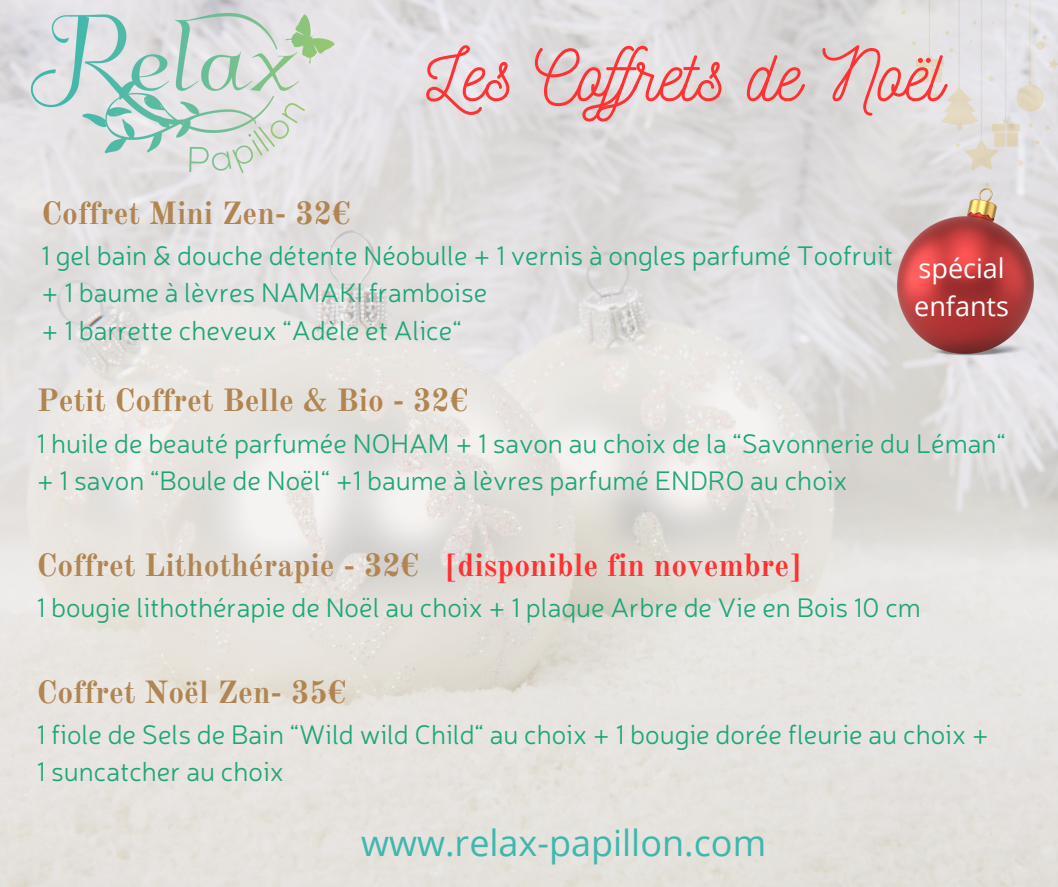
<style>
.page{position:relative;width:1058px;height:887px;background:#fff}
.page>*{position:absolute;margin:0;border:0;box-sizing:border-box;transform-origin:0 0}
.t1{font:72px "Nickainley";color:#ff3131}
.t2{font:36px "Open Sans";color:#3eb7ae}
.t3{font:700 31.5px "Old Standard";color:#b18551}
.t4{font:300 27px/37.2px "Neris";color:#1da679}
.t5{font:27px "Open Sans";color:#fff}
.s1{color:#ff3131}
</style>
<div class="page">
<img style="left:0;top:0;width:1058px;height:886px">
<img style="left:18px;top:12px;width:328px;height:164px">
<img style="left:897px;top:189px;width:136px;height:166px">
<p class="t1" style="left:426px;top:29px;width:519px">Les Cofrets de Noël</p>
<p class="t3" style="left:41px;top:193px;width:310px">Coffret Mini Zen- 32€</p>
<p class="t4" style="left:41px;top:235px;width:853px">1 gel bain &amp; douche détente Néobulle + 1 vernis à ongles parfumé Toofruit</p>
<p class="t4" style="left:41px;top:272px;width:447px">+ 1 baume à lèvres NAMAKI framboise</p>
<p class="t4" style="left:41px;top:309px;width:422px">+ 1 barrette cheveux “Adèle et Alice“</p>
<p class="t5" style="left:918px;top:250px;width:88px">spécial</p>
<p class="t5" style="left:914px;top:287px;width:96px">enfants</p>
<p class="t3" style="left:37px;top:381px;width:433px">Petit Coffret Belle &amp; Bio - 32€</p>
<p class="t4" style="left:37px;top:423px;width:970px">1 huile de beauté parfumée NOHAM + 1 savon au choix de la “Savonnerie du Léman“ + 1 savon “Boule de Noël“ +1 baume à lèvres parfumé ENDRO au choix</p>
<p class="t3" style="left:37px;top:545px;width:766px">Coffret Lithothérapie - 32€ <span class="s1">[disponible fin novembre]</span></p>
<p class="t4" style="left:37px;top:587px;width:885px">1 bougie lithothérapie de Noël au choix + 1 plaque Arbre de Vie en Bois 10 cm</p>
<p class="t3" style="left:37px;top:672px;width:311px">Coffret Noël Zen- 35€</p>
<p class="t4" style="left:37px;top:714px;width:953px">1 fiole de Sels de Bain “Wild wild Child“ au choix + 1 bougie dorée fleurie au choix +</p>
<p class="t4" style="left:37px;top:751px;width:248px">1 suncatcher au choix</p>
<p class="t2" style="left:361px;top:817px;width:406px">www.relax-papillon.com</p>
</div>
